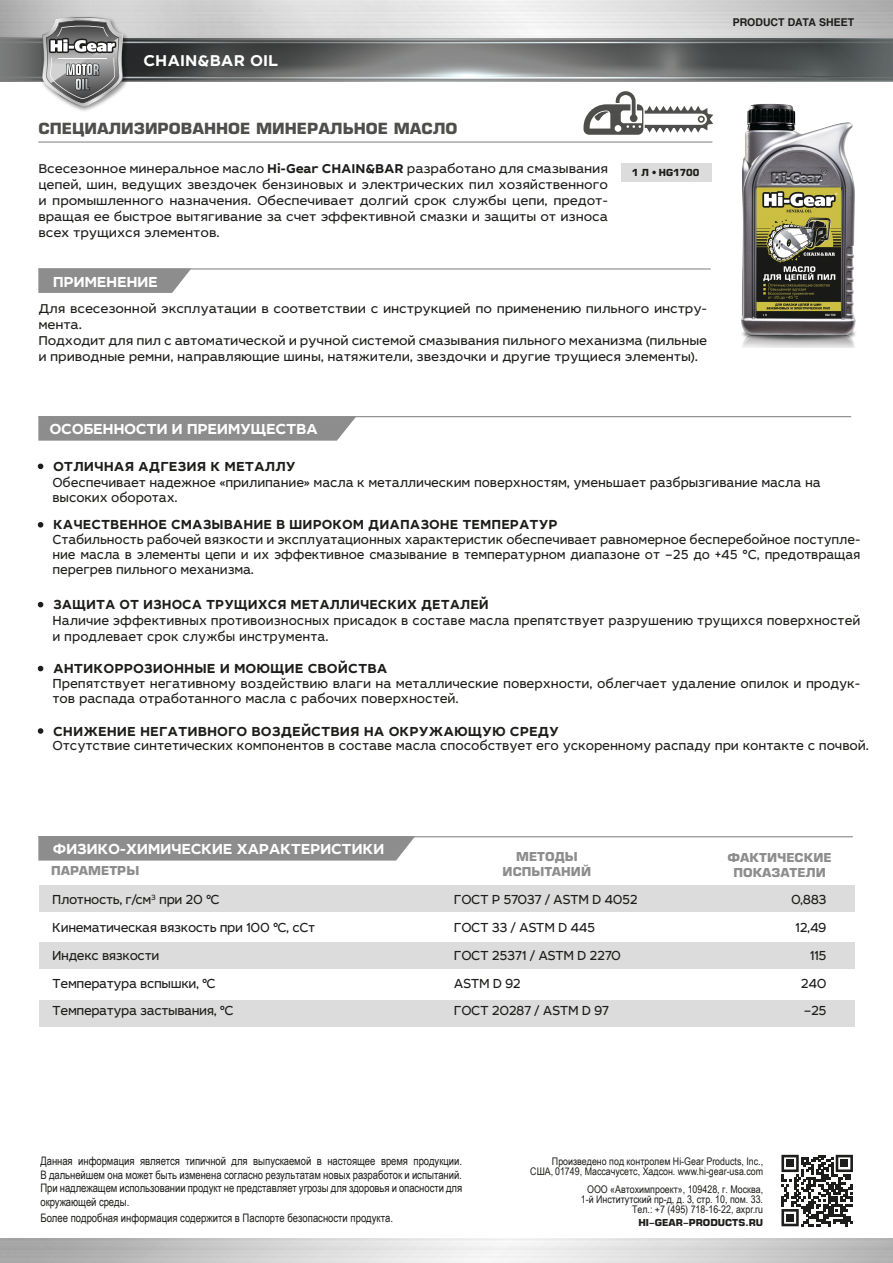
<style>
.page{position:relative;width:893px;height:1263px;background:#fff}
.page>*{position:absolute;margin:0;border:0;box-sizing:border-box;transform-origin:0 0}
.t1{font:700 16.2px "Leto Sans";color:#fff}
.t2{font:700 15px "Leto Sans";letter-spacing:-.03em;color:#fff}
.t3{font:700 15px "Europe C";color:#4e4e4c}
.t4{font:13.5px/15.3px "Leto Sans";letter-spacing:-.01em;color:#1d1d1b;scale:.96 1}
.t5{font:13.5px/15.3px "Leto Sans";letter-spacing:-.01em;color:#1d1d1b;scale:.94 1}
.t6{font:13.5px/15px "Leto Sans";letter-spacing:-.01em;color:#1d1d1b;text-align:justify;scale:.93 1}
.t7{font:13.5px/27.8px "Leto Sans";letter-spacing:-.03em;color:#1d1d1b;scale:.94 1}
.t8{font:700 13.5px "Leto Sans";color:#1d1d1b}
.t9{font:13.2px/15.9px "Leto Sans";letter-spacing:-.01em;color:#1d1d1b;text-align:justify}
.t10{font:700 12px/15px "Europe C";color:#8d8d8d;text-align:center}
.t11{font:11.7px/13.5px "Arial Narrow";color:#1d1d1b;text-align:justify}
.t12{font:10.5px/10.1px "Arial Narrow";color:#1d1d1b;text-align:right}
.t13{font:700 10.5px "Helios C";color:#1d1d1b}
.t14{font:700 9.45px "Europe C";color:#1d1d1b}
.t15{font:700 9.3px "Europe C";color:#1d1d1b}
.s1{font-weight:700}
</style>
<div class="page">
<img style="left:712px;top:103px;width:144px;height:244px">
<img style="left:130px;top:38px;width:763px;height:44px">
<svg style="left:0;top:38px;width:39px;height:44px;background:#707171"></svg>
<img style="left:39px;top:13px;width:91px;height:98px">
<svg style="left:42px;top:17px;width:81px;height:90px;background:#9e9e9e"></svg>
<hr style="left:58px;top:58px;width:49px;height:1px;background:#fff">
<hr style="left:38px;top:141px;width:674px;height:2px;background:#8d8d8d">
<hr style="left:38px;top:416px;width:813px;height:1px;background:#8d8d8d">
<svg style="left:38px;top:416px;width:318px;height:25px;background:#929292"></svg>
<hr style="left:38px;top:268px;width:673px;height:2px;background:#8d8d8d">
<svg style="left:38px;top:268px;width:153px;height:25px;background:#959595"></svg>
<svg style="left:37px;top:463px;width:7px;height:7px"></svg>
<svg style="left:37px;top:522px;width:7px;height:6px"></svg>
<svg style="left:37px;top:601px;width:7px;height:7px"></svg>
<svg style="left:37px;top:665px;width:7px;height:7px"></svg>
<svg style="left:37px;top:728px;width:7px;height:6px"></svg>
<svg style="left:781px;top:1155px;width:72px;height:71px"></svg>
<div style="left:786px;top:1160px;width:8px;height:7px;background:#1d1d1b"></div>
<div style="left:841px;top:1160px;width:7px;height:7px;background:#1d1d1b"></div>
<div style="left:786px;top:1214px;width:8px;height:7px;background:#1d1d1b"></div>
<svg style="left:583px;top:91px;width:130px;height:44px"></svg>
<div style="left:621px;top:163px;width:91px;height:19px;background:#dcdcdc"></div>
<div style="left:39px;top:885px;width:815px;height:26px;background:#dcdcdc"></div>
<div style="left:39px;top:942px;width:815px;height:27px;background:#dcdcdc"></div>
<div style="left:39px;top:1000px;width:815px;height:26px;background:#dcdcdc"></div>
<hr style="left:38px;top:836px;width:815px;height:1px;background:#8d8d8d">
<div style="left:38px;top:836px;width:377px;height:24px;background:#8d8d8d"></div>
<p class="t1" style="left:143px;top:50px;width:136px">CHAIN&amp;BAR OIL</p>
<p class="t3" style="left:38px;top:119px;width:421px">СПЕЦИАЛИЗИРОВАННОЕ МИНЕРАЛЬНОЕ МАСЛО</p>
<p class="t9" style="left:38px;top:161px;width:571px">Всесезонное минеральное масло <span class="s1">Hi-Gear CHAIN&amp;BAR</span> разработано для смазывания цепей, шин, ведущих звездочек бензиновых и электрических пил хозяйственного и промышленного назначения. Обеспечивает долгий срок службы цепи, предот&shy;вращая ее быстрое вытягивание за счет эффективной смазки и защиты от износа всех трущихся элементов.</p>
<p class="t2" style="left:53px;top:272px;width:107px">ПРИМЕНЕНИЕ</p>
<p class="t14" style="left:632px;top:167px;width:69px">1 Л • HG1700</p>
<p class="t9" style="left:38px;top:301px;width:670px;text-align:left">Для всесезонной эксплуатации в соответствии с инструкцией по применению пильного инстру&shy;мента.<br>Подходит для пил с автоматической и ручной системой смазывания пильного механизма (пильные и приводные ремни, направляющие шины, натяжители, звездочки и другие трущиеся элементы).</p>
<p class="t2" style="left:49px;top:419px;width:270px">ОСОБЕННОСТИ И ПРЕИМУЩЕСТВА</p>
<p class="t8" style="left:38px;top:457px;width:259px">• ОТЛИЧНАЯ АДГЕЗИЯ К МЕТАЛЛУ</p>
<p class="t13" style="left:733px;top:17px;width:123px">PRODUCT DATA SHEET</p>
<p class="t5" style="left:52px;top:475px;width:819px">Обеспечивает надежное «прилипание» масла к металлическим поверхностям, уменьшает разбрызгивание масла на высоких оборотах.</p>
<p class="t6" style="left:52px;top:532px;width:870px">Стабильность рабочей вязкости и эксплуатационных характеристик обеспечивает равномерное бесперебойное поступле&shy;ние масла в элементы цепи и их эффективное смазывание в температурном диапазоне от –25 до +45 °С, предотвращая перегрев пильного механизма.</p>
<p class="t8" style="left:38px;top:516px;width:521px">• КАЧЕСТВЕННОЕ СМАЗЫВАНИЕ В ШИРОКОМ ДИАПАЗОНЕ ТЕМПЕРАТУР</p>
<p class="t8" style="left:38px;top:596px;width:452px">• ЗАЩИТА ОТ ИЗНОСА ТРУЩИХСЯ МЕТАЛЛИЧЕСКИХ ДЕТАЛЕЙ</p>
<p class="t5" style="left:52px;top:613px;width:861px">Наличие эффективных противоизносных присадок в составе масла препятствует разрушению трущихся поверхностей и продлевает срок службы инструмента.</p>
<p class="t8" style="left:38px;top:660px;width:351px">• АНТИКОРРОЗИОННЫЕ И МОЮЩИЕ СВОЙСТВА</p>
<p class="t4" style="left:52px;top:676px;width:843px">Препятствует негативному воздействию влаги на металлические поверхности, облегчает удаление опилок и продук&shy;тов распада отработанного масла с рабочих поверхностей.</p>
<p class="t8" style="left:38px;top:722px;width:522px">• СНИЖЕНИЕ НЕГАТИВНОГО ВОЗДЕЙСТВИЯ НА ОКРУЖАЮЩУЮ СРЕДУ</p>
<p class="t4" style="left:52px;top:738px;width:852px">Отсутствие синтетических компонентов в составе масла способствует его ускоренному распаду при контакте с почвой.</p>
<p class="t2" style="left:53px;top:839px;width:333px">ФИЗИКО-ХИМИЧЕСКИЕ ХАРАКТЕРИСТИКИ</p>
<p class="t10" style="left:51px;top:863px;width:90px">ПАРАМЕТРЫ</p>
<p class="t7" style="left:52px;top:886px;width:281px">Плотность, г/см<sup>3</sup> при 20 °С<br>Кинематическая вязкость при 100 °С, сСт<br>Индекс вязкости<br>Температура вспышки, °С<br>Температура застывания, °С</p>
<p class="t10" style="left:503px;top:849px;width:90px">МЕТОДЫ<br>ИСПЫТАНИЙ</p>
<p class="t10" style="left:727px;top:850px;width:106px">ФАКТИЧЕСКИЕ<br>ПОКАЗАТЕЛИ</p>
<p class="t7" style="left:454px;top:886px;width:197px">ГОСТ Р 57037 / ASTM D 4052<br>ГОСТ 33 / ASTM D 445<br>ГОСТ 25371 / ASTM D 2270<br>ASTM D 92<br>ГОСТ 20287 / ASTM D 97</p>
<p class="t7" style="left:791px;top:886px;width:39px;text-align:right">0,883<br>12,49<br>115<br>240 –25</p>
<p class="t11" style="left:40px;top:1154px;width:423px">Данная информация является типичной для выпускаемой в настоящее время продукции.<br>В дальнейшем она может быть изменена согласно результатам новых разработок и испытаний.<br>При надлежащем использовании продукт не представляет угрозы для здоровья и опасности для окружающей среды.</p>
<p class="t11" style="left:40px;top:1211px;width:354px">Более подробная информация содержится в Паспорте безопасности продукта.</p>
<p class="t12" style="left:530px;top:1155px;width:234px;line-height:10.5px">Произведено под контролем Hi-Gear Products, Inc.,<br>США, 01749, Массачусетс, Хадсон. www.hi-gear-usa.com</p>
<p class="t12" style="left:581px;top:1184px;width:184px">ООО «Автохимпроект», 109428, г. Москва,<br>1-й Институтский пр-д, д. 3, стр. 10, пом. 33.<br>Тел.: +7 (495) 718-16-22, axpr.ru</p>
<p class="t15" style="left:638px;top:1217px;width:126px">HI-GEAR-PRODUCTS.RU</p>
</div>
